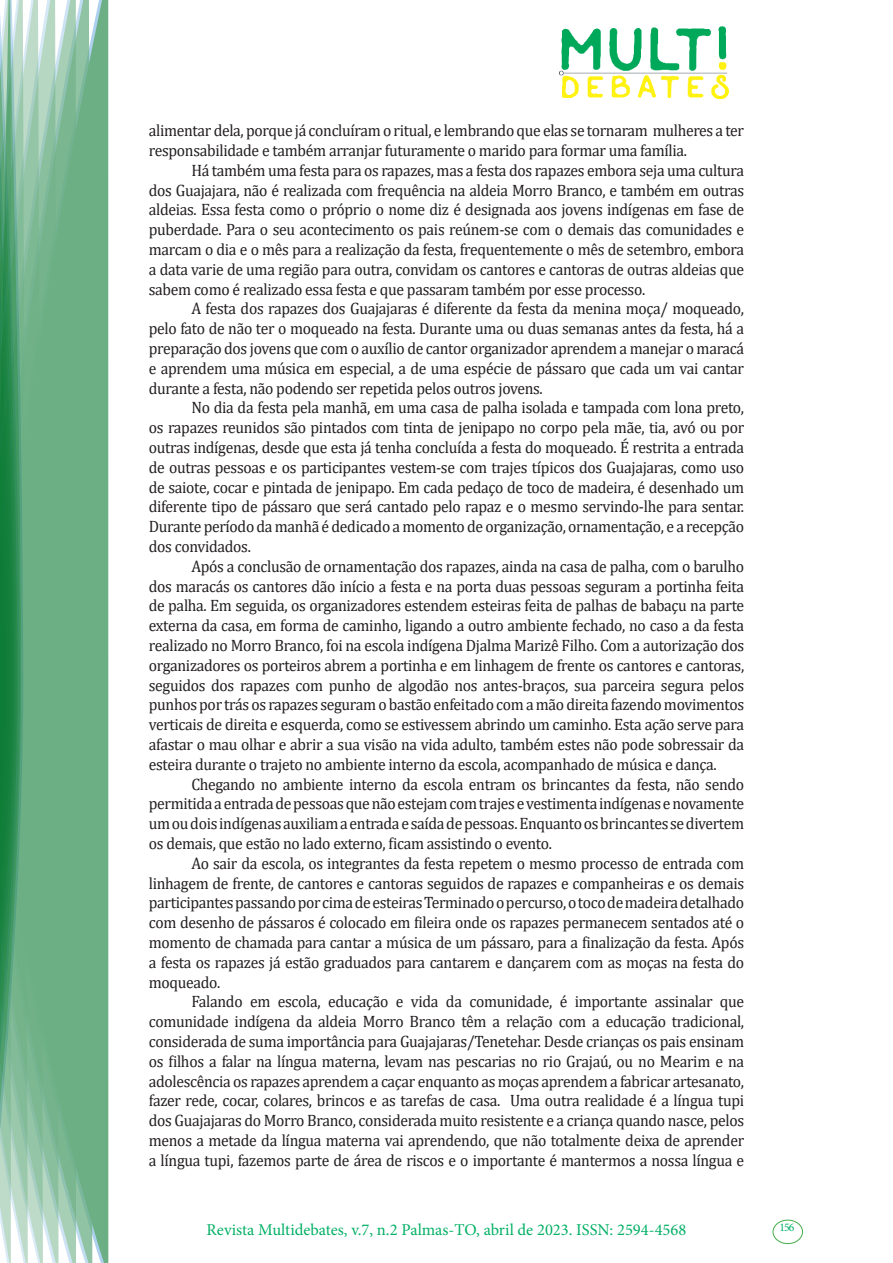
<style>
.page{position:relative;width:893px;height:1263px;background:#fff}
.page>*{position:absolute;margin:0;border:0;box-sizing:border-box;transform-origin:0 0}
.texto{font:16.5px/19.8px "Cambria";letter-spacing:-.02em;color:#231f20;text-align:justify;scale:.95 1}
.t1{font:16.5px "Minion Pro";color:#00b064}
.t2{font:11.7px "Minion Pro";color:#00b064}
</style>
<div class="page">
<img style="left:559px;top:26px;width:169px;height:72px">
<div style="left:95px;top:0;width:14px;height:1263px;background:#6caf84"></div>
<svg style="left:79px;top:0;width:16px;height:1263px;background:#71b289"></svg>
<svg style="left:62px;top:0;width:17px;height:1263px;background:#75b48c"></svg>
<svg style="left:45px;top:0;width:17px;height:1263px;background:#7cb792"></svg>
<svg style="left:30px;top:0;width:15px;height:1263px;background:#80ba96"></svg>
<svg style="left:0;top:0;width:30px;height:1263px;background:#61a97f"></svg>
<div style="left:772px;top:1219px;width:31px;height:25px;border:1px solid #40ae49;border-radius:50%"></div>
<p class="texto" style="left:149px;top:121px;width:628px">alimentar dela, porque já concluíram o ritual, e lembrando que elas se tornaram mulheres a ter responsabilidade e também arranjar futuramente o marido para formar uma família.</p>
<p class="texto" style="left:149px;top:160px;width:628px;text-indent:43px">Há também uma festa para os rapazes, mas a festa dos rapazes embora seja uma cultura dos Guajajara, não é realizada com frequência na aldeia Morro Branco, e também em outras aldeias. Essa festa como o próprio o nome diz é designada aos jovens indígenas em fase de puberdade. Para o seu acontecimento os pais reúnem-se com o demais das comunidades e marcam o dia e o mês para a realização da festa, frequentemente o mês de setembro, embora a data varie de uma região para outra, convidam os cantores e cantoras de outras aldeias que sabem como é realizado essa festa e que passaram também por esse processo.</p>
<p class="texto" style="left:149px;top:299px;width:628px;text-indent:43px">A festa dos rapazes dos Guajajaras é diferente da festa da menina moça/ moqueado, pelo fato de não ter o moqueado na festa. Durante uma ou duas semanas antes da festa, há a preparação dos jovens que com o auxílio de cantor organizador aprendem a manejar o maracá e aprendem uma música em especial, a de uma espécie de pássaro que cada um vai cantar durante a festa, não podendo ser repetida pelos outros jovens.</p>
<p class="texto" style="left:149px;top:398px;width:628px;text-indent:43px">No dia da festa pela manhã, em uma casa de palha isolada e tampada com lona preto, os rapazes reunidos são pintados com tinta de jenipapo no corpo pela mãe, tia, avó ou por outras indígenas, desde que esta já tenha concluída a festa do moqueado. É restrita a entrada de outras pessoas e os participantes vestem-se com trajes típicos dos Guajajaras, como uso de saiote, cocar e pintada de jenipapo. Em cada pedaço de toco de madeira, é desenhado um diferente tipo de pássaro que será cantado pelo rapaz e o mesmo servindo-lhe para sentar.<br>Durante período da manhã é dedicado a momento de organização, ornamentação, e a recepção dos convidados.</p>
<p class="texto" style="left:149px;top:556px;width:628px;text-indent:43px">Após a conclusão de ornamentação dos rapazes, ainda na casa de palha, com o barulho dos maracás os cantores dão início a festa e na porta duas pessoas seguram a portinha feita de palha. Em seguida, os organizadores estendem esteiras feita de palhas de babaçu na parte externa da casa, em forma de caminho, ligando a outro ambiente fechado, no caso a da festa realizado no Morro Branco, foi na escola indígena Djalma Marizê Filho. Com a autorização dos organizadores os porteiros abrem a portinha e em linhagem de frente os cantores e cantoras, seguidos dos rapazes com punho de algodão nos antes-braços, sua parceira segura pelos punhos por trás os rapazes seguram o bastão enfeitado com a mão direita fazendo movimentos verticais de direita e esquerda, como se estivessem abrindo um caminho. Esta ação serve para afastar o mau olhar e abrir a sua visão na vida adulto, também estes não pode sobressair da esteira durante o trajeto no ambiente interno da escola, acompanhado de música e dança.</p>
<p class="texto" style="left:149px;top:774px;width:628px;text-indent:43px">Chegando no ambiente interno da escola entram os brincantes da festa, não sendo permitida a entrada de pessoas que não estejam com trajes e vestimenta indígenas e novamente um ou dois indígenas auxiliam a entrada e saída de pessoas. Enquanto os brincantes se divertem os demais, que estão no lado externo, ficam assistindo o evento.</p>
<p class="texto" style="left:149px;top:853px;width:628px;text-indent:43px">Ao sair da escola, os integrantes da festa repetem o mesmo processo de entrada com linhagem de frente, de cantores e cantoras seguidos de rapazes e companheiras e os demais participantes passando por cima de esteiras Terminado o percurso, o toco de madeira detalhado com desenho de pássaros é colocado em fileira onde os rapazes permanecem sentados até o momento de chamada para cantar a música de um pássaro, para a finalização da festa. Após a festa os rapazes já estão graduados para cantarem e dançarem com as moças na festa do moqueado.</p>
<p class="texto" style="left:149px;top:992px;width:628px;text-indent:43px">Falando em escola, educação e vida da comunidade, é importante assinalar que comunidade indígena da aldeia Morro Branco têm a relação com a educação tradicional, considerada de suma importância para Guajajaras/Tenetehar. Desde crianças os pais ensinam os filhos a falar na língua materna, levam nas pescarias no rio Grajaú, ou no Mearim e na adolescência os rapazes aprendem a caçar enquanto as moças aprendem a fabricar artesanato, fazer rede, cocar, colares, brincos e as tarefas de casa. Uma outra realidade é a língua tupi dos Guajajaras do Morro Branco, considerada muito resistente e a criança quando nasce, pelos menos a metade da língua materna vai aprendendo, que não totalmente deixa de aprender a língua tupi, fazemos parte de área de riscos e o importante é mantermos a nossa língua e</p>
<p class="t1" style="left:207px;top:1218px;width:481px">Revista Multidebates, v.7, n.2 Palmas-TO, abril de 2023. ISSN: 2594-4568</p>
<p class="t2" style="left:779px;top:1219px;width:16px">156</p>
</div>
